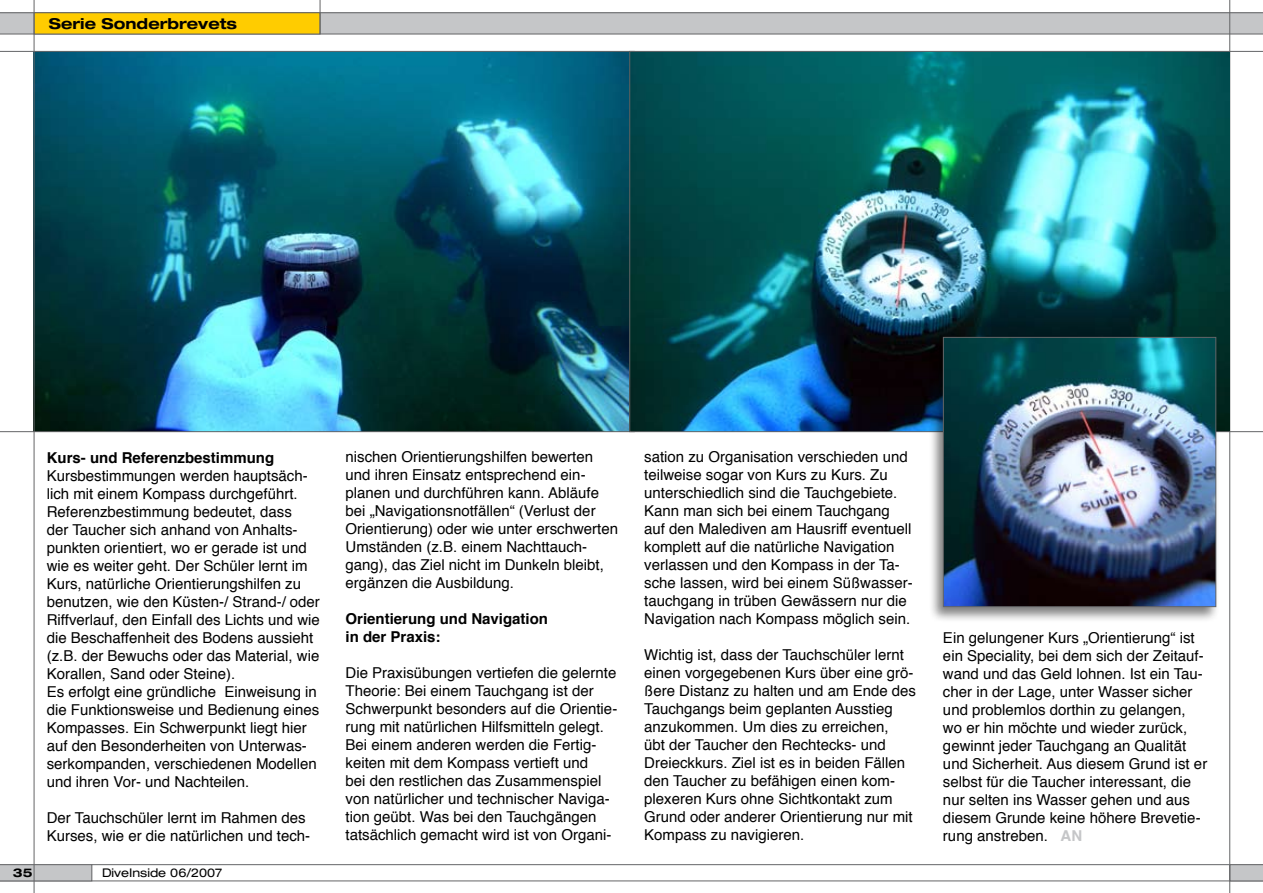
<style>
.page{position:relative;width:1263px;height:893px;background:#fff}
.page>*{position:absolute;margin:0;border:0;box-sizing:border-box;transform-origin:0 0}
.t1{font:15px/18px "Helvetica";color:#000}
.t2{font:700 15px/18px "Helvetica";color:#000}
.t3{font:700 expanded 15px "Helvetica Neue";color:#000}
.t4{font:expanded 12px "Helvetica Neue";color:#000}
.t5{font:700 expanded 12px "Helvetica Neue";color:#000}
.s1{font-weight:700;color:#c5c6c8}
</style>
<div class="page">
<svg style="left:0;top:12px;width:1263px;height:22px;background:#bebfc1"></svg>
<div style="left:34px;top:12px;width:286px;height:22px;background:#fc0;border:1px solid #646567"></div>
<hr style="left:320px;top:0;width:1px;height:34px;background:#646567">
<svg style="left:0;top:864px;width:1263px;height:17px"></svg>
<img style="left:0;top:51px;width:629px;height:381px">
<hr style="left:34px;top:0;width:1px;height:893px;background:#646567">
<hr style="left:1229px;top:0;width:1px;height:893px;background:#646567">
<img style="left:629px;top:51px;width:634px;height:381px">
<div style="left:928px;top:334px;width:298px;height:296px;background:#000;opacity:.5"></div>
<img style="left:945px;top:339px;width:269px;height:266px">
<div style="left:943px;top:337px;width:273px;height:270px;border:1px solid #646567"></div>
<p class="t3" style="left:49px;top:14px;width:190px">Serie Sonderbrevets</p>
<p class="t2" style="left:47px;top:449px;width:229px">Kurs- und Referenzbestimmung</p>
<p class="t1" style="left:47px;top:468px;width:275px">Kursbestimmungen werden hauptsäch&shy;lich mit einem Kompass durchgeführt.<br>Referenzbestimmung bedeutet, dass<br>der Taucher sich anhand von Anhalts&shy;punkten orientiert, wo er gerade ist und wie es weiter geht. Der Schüler lernt im Kurs, natürliche Orientierungshilfen zu benutzen, wie den Küsten-/ Strand-/ oder Riffverlauf, den Einfall des Lichts und wie die Beschaffenheit des Bodens aussieht (z.B. der Bewuchs oder das Material, wie Korallen, Sand oder Steine).<br>Es erfolgt eine gründliche Einweisung in die Funktionsweise und Bedienung eines Kompasses. Ein Schwerpunkt liegt hier auf den Besonderheiten von Unterwas&shy;serkompanden, verschiedenen Modellen und ihren Vor- und Nachteilen.</p>
<p class="t1" style="left:47px;top:810px;width:265px">Der Tauchschüler lernt im Rahmen des<br>Kurses, wie er die natürlichen und tech-</p>
<p class="t5" style="left:13px;top:865px;width:21px">35</p>
<p class="t4" style="left:102px;top:865px;width:122px">DiveInside 06/2007</p>
<p class="t1" style="left:345px;top:448px;width:274px">nischen Orientierungshilfen bewerten und ihren Einsatz entsprechend ein&shy;planen und durchführen kann. Abläufe bei „Navigationsnotfällen“ (Verlust der Orientierung) oder wie unter erschwerten Umständen (z.B. einem Nachttauch&shy;gang), das Ziel nicht im Dunkeln bleibt, ergänzen die Ausbildung.</p>
<p class="t2" style="left:345px;top:610px;width:204px">Orientierung und Navigation in der Praxis:</p>
<p class="t1" style="left:345px;top:664px;width:273px">Die Praxisübungen vertiefen die gelernte Theorie: Bei einem Tauchgang ist der Schwerpunkt besonders auf die Orientie&shy;rung mit natürlichen Hilfsmitteln gelegt.<br>Bei einem anderen werden die Fertig&shy;keiten mit dem Kompass vertieft und<br>bei den restlichen das Zusammenspiel von natürlicher und technischer Naviga&shy;tion geübt. Was bei den Tauchgängen tatsächlich gemacht wird ist von Organi-</p>
<p class="t1" style="left:644px;top:448px;width:270px">sation zu Organisation verschieden und teilweise sogar von Kurs zu Kurs. Zu unterschiedlich sind die Tauchgebiete.<br>Kann man sich bei einem Tauchgang auf den Malediven am Hausriff eventuell komplett auf die natürliche Navigation verlassen und den Kompass in der Ta&shy;sche lassen, wird bei einem Süßwasser&shy;tauchgang in trüben Gewässern nur die Navigation nach Kompass möglich sein.</p>
<p class="t1" style="left:644px;top:646px;width:273px">Wichtig ist, dass der Tauchschüler lernt einen vorgegebenen Kurs über eine grö&shy;ßere Distanz zu halten und am Ende des Tauchgangs beim geplanten Ausstieg anzukommen. Um dies zu erreichen,<br>übt der Taucher den Rechtecks- und Dreieckkurs. Ziel ist es in beiden Fällen den Taucher zu befähigen einen kom&shy;plexeren Kurs ohne Sichtkontakt zum Grund oder anderer Orientierung nur mit Kompass zu navigieren.</p>
<p class="t1" style="left:943px;top:629px;width:266px">Ein gelungener Kurs „Orientierung“ ist ein Speciality, bei dem sich der Zeitauf&shy;wand und das Geld lohnen. Ist ein Tau&shy;cher in der Lage, unter Wasser sicher und problemlos dorthin zu gelangen, wo er hin möchte und wieder zurück, gewinnt jeder Tauchgang an Qualität und Sicherheit. Aus diesem Grund ist er selbst für die Taucher interessant, die nur selten ins Wasser gehen und aus diesem Grunde keine höhere Brevetie&shy;rung anstreben. <span class="s1">AN</span></p>
</div>
